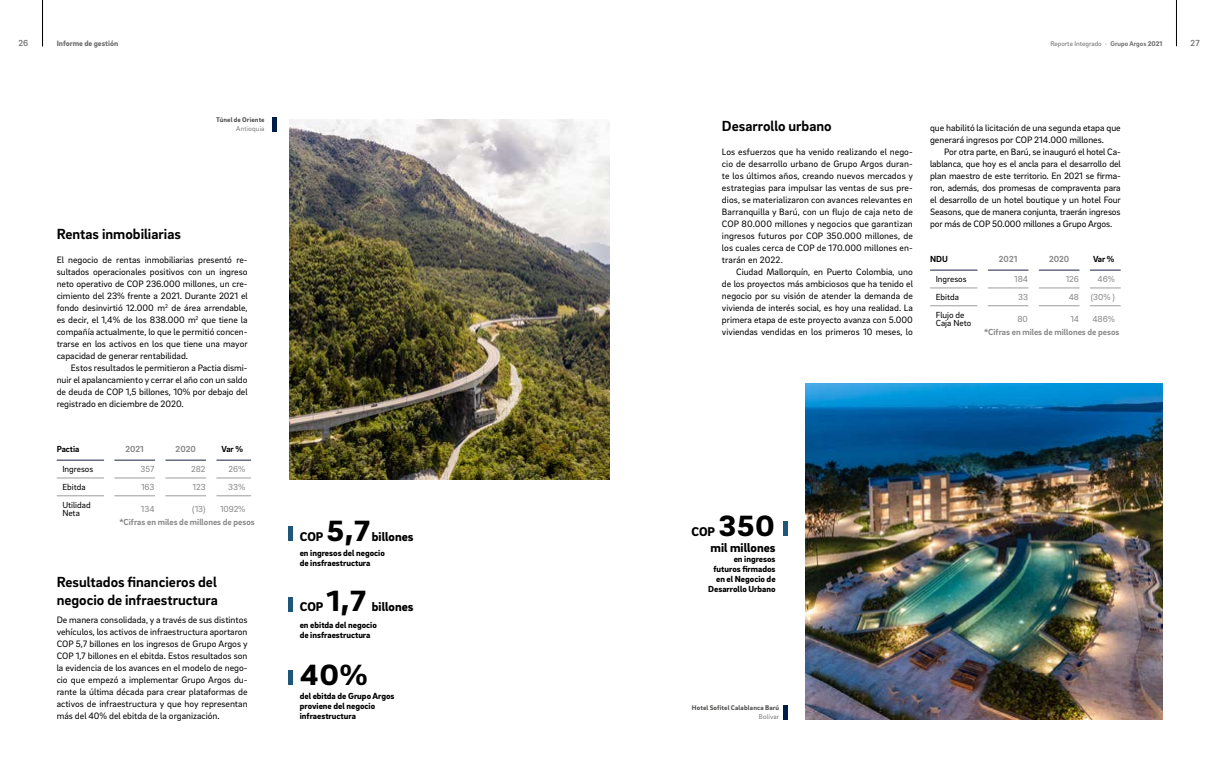
<style>
.page{position:relative;width:1219px;height:780px;background:#fff}
.page>*{position:absolute;margin:0;border:0;box-sizing:border-box;transform-origin:0 0}
.t1{font:700 40px/74.2px "Brix Sans";color:#000;text-align:right}
.t2{font:700 15px/18px "Brix Sans";color:#000}
.t3{font:900 13px "Brix Sans";color:#000}
.t4{font:9.5px/12px "Brix Sans";color:#000;text-align:justify}
.t5{font:900 9px/10px "Brix Sans";color:#000}
.t6{font:700 9px "Brix Sans";color:#878787}
.t7{font:9px "Brix Sans";color:#878787}
.t8{font:9px/8px "Brix Sans";color:#000}
.t9{font:700 9px "Brix Sans";color:#000}
.t10{font:500 9px "Brix Sans";color:#706f6f}
.t11{font:900 8px "Brix Sans";color:#706f6f}
.t12{font:900 7px "Brix Sans";letter-spacing:.02em;color:#575756}
.t13{font:7px "Brix Sans";color:#706f6f}
.t14{font:300 7px "Brix Sans";letter-spacing:.02em;color:#575756}
.s1{font-weight:700}
.s2{font-weight:900}
</style>
<div class="page">
<hr style="left:930px;top:288px;width:48px;height:1px;background:#9d9d9c">
<hr style="left:988px;top:288px;width:41px;height:1px;background:#9d9d9c">
<hr style="left:1039px;top:288px;width:41px;height:1px;background:#9d9d9c">
<hr style="left:1090px;top:288px;width:31px;height:1px;background:#9d9d9c">
<hr style="left:930px;top:305px;width:48px;height:1px;background:#9d9d9c">
<hr style="left:988px;top:305px;width:41px;height:1px;background:#9d9d9c">
<hr style="left:1039px;top:305px;width:41px;height:1px;background:#9d9d9c">
<hr style="left:1090px;top:305px;width:31px;height:1px;background:#9d9d9c">
<hr style="left:1090px;top:269px;width:31px;height:1px;background:#1d2346">
<hr style="left:930px;top:269px;width:48px;height:1px;background:#1d2346">
<hr style="left:988px;top:269px;width:41px;height:1px;background:#1d2346">
<hr style="left:1039px;top:269px;width:41px;height:1px;background:#1d2346">
<hr style="left:57px;top:477px;width:47px;height:1px;background:#9d9d9c">
<hr style="left:114px;top:477px;width:41px;height:1px;background:#9d9d9c">
<hr style="left:165px;top:477px;width:41px;height:1px;background:#9d9d9c">
<hr style="left:216px;top:477px;width:35px;height:1px;background:#9d9d9c">
<hr style="left:57px;top:495px;width:47px;height:1px;background:#9d9d9c">
<hr style="left:114px;top:495px;width:41px;height:1px;background:#9d9d9c">
<hr style="left:165px;top:495px;width:41px;height:1px;background:#9d9d9c">
<hr style="left:216px;top:495px;width:35px;height:1px;background:#9d9d9c">
<hr style="left:216px;top:459px;width:35px;height:1px;background:#1d2346">
<hr style="left:57px;top:459px;width:47px;height:1px;background:#1d2346">
<hr style="left:114px;top:459px;width:41px;height:1px;background:#1d2346">
<hr style="left:165px;top:459px;width:41px;height:1px;background:#1d2346">
<img style="left:289px;top:119px;width:320px;height:360px">
<img style="left:805px;top:383px;width:357px;height:336px">
<div style="left:272px;top:117px;width:5px;height:14px;background:#001d4a"></div>
<hr style="left:289px;top:526px;width:4px;height:14px;background:#1d587b">
<hr style="left:289px;top:597px;width:4px;height:14px;background:#1d587b">
<hr style="left:289px;top:670px;width:4px;height:14px;background:#1d587b">
<div style="left:783px;top:522px;width:5px;height:14px;background:#1d587b"></div>
<div style="left:783px;top:705px;width:5px;height:14px;background:#001d4a"></div>
<hr style="left:1176px;top:0;width:1px;height:46px;background:#000">
<hr style="left:42px;top:0;width:1px;height:46px;background:#000">
<p class="t10" style="left:19px;top:37px;width:11px">26</p>
<p class="t11" style="left:57px;top:38px;width:63px">Informe de gestión</p>
<p class="t13" style="left:1050px;top:39px;width:113px">Reporte Integrado · <span class="s1">Grupo Argos</span> <span class="s2">2021</span></p>
<p class="t10" style="left:1191px;top:37px;width:11px">27</p>
<p class="t12" style="left:216px;top:115px;width:50px">Túnel de Oriente</p>
<p class="t14" style="left:236px;top:124px;width:30px">Antioquia</p>
<h2 class="t2" style="left:57px;top:224px;width:126px">Rentas inmobiliarias</h2>
<p class="t4" style="left:57px;top:253px;width:193px">El negocio de rentas inmobiliarias presentó re&shy;sultados operacionales positivos con un ingreso neto operativo de COP 236.000 millones, un cre&shy;cimiento del 23% frente a 2021. Durante 2021 el fondo desinvirtió 12.000 m<sup>2</sup> de área arrendable, es decir, el 1,4% de los 838.000 m<sup>2</sup> que tiene la compañía actualmente, lo que le permitió concen&shy;trarse en los activos en los que tiene una mayor capacidad de generar rentabilidad.</p>
<p class="t4" style="left:57px;top:361px;width:192px;text-indent:14px">Estos resultados le permitieron a Pactia dismi&shy;nuir el apalancamiento y cerrar el año con un saldo de deuda de COP 1,5 billones, 10% por debajo del registrado en diciembre de 2020.</p>
<p class="t9" style="left:57px;top:443px;width:24px">Pactia</p>
<p class="t6" style="left:125px;top:443px;width:20px">2021</p>
<p class="t6" style="left:176px;top:443px;width:22px">2020</p>
<p class="t9" style="left:221px;top:443px;width:23px">Var %</p>
<p class="t8" style="left:62px;top:465px;width:32px">Ingresos</p>
<p class="t7" style="left:141px;top:463px;width:15px">357</p>
<p class="t7" style="left:191px;top:463px;width:16px">282</p>
<p class="t7" style="left:228px;top:463px;width:19px">26%</p>
<p class="t8" style="left:62px;top:482px;width:25px">Ebitda</p>
<p class="t7" style="left:141px;top:481px;width:15px">163</p>
<p class="t7" style="left:192px;top:481px;width:15px">123</p>
<p class="t7" style="left:228px;top:481px;width:19px">33%</p>
<p class="t8" style="left:62px;top:500px;width:30px">Utilidad<br>Neta</p>
<p class="t7" style="left:141px;top:503px;width:15px">134</p>
<p class="t7" style="left:192px;top:503px;width:55px">(13) 1092%</p>
<p class="t6" style="left:119px;top:516px;width:137px">*Cifras en miles de millones de pesos</p>
<h2 class="t2" style="left:57px;top:572px;width:163px">Resultados financieros del negocio de infraestructura</h2>
<p class="t4" style="left:57px;top:613px;width:193px">De manera consolidada, y a través de sus distintos vehículos, los activos de infraestructura aportaron COP 5,7 billones en los ingresos de Grupo Argos y COP 1,7 billones en el ebitda. Estos resultados son la evidencia de los avances en el modelo de nego&shy;cio que empezó a implementar Grupo Argos du&shy;rante la última década para crear plataformas de activos de infraestructura y que hoy representan más del 40% del ebitda de la organización.</p>
<h2 class="t2" style="left:722px;top:116px;width:111px">Desarrollo urbano</h2>
<p class="t4" style="left:722px;top:145px;width:193px">Los esfuerzos que ha venido realizando el nego&shy;cio de desarrollo urbano de Grupo Argos duran&shy;te los últimos años, creando nuevos mercados y estrategias para impulsar las ventas de sus pre&shy;dios, se materializaron con avances relevantes en Barranquilla y Barú, con un flujo de caja neto de COP 80.000 millones y negocios que garantizan ingresos futuros por COP 350.000 millones, de los cuales cerca de COP de 170.000 millones en&shy;trarán en 2022.</p>
<p class="t4" style="left:722px;top:265px;width:192px;text-indent:14px">Ciudad Mallorquín, en Puerto Colombia, uno de los proyectos más ambiciosos que ha tenido el negocio por su visión de atender la demanda de vivienda de interés social, es hoy una realidad. La primera etapa de este proyecto avanza con 5.000 viviendas vendidas en los primeros 10 meses, lo</p>
<p class="t4" style="left:930px;top:121px;width:192px">que habilitó la licitación de una segunda etapa que generará ingresos por COP 214.000 millones.</p>
<p class="t4" style="left:930px;top:145px;width:192px;text-indent:14px">Por otra parte, en Barú, se inauguró el hotel Ca&shy;lablanca, que hoy es el ancla para el desarrollo del plan maestro de este territorio. En 2021 se firma&shy;ron, además, dos promesas de compraventa para el desarrollo de un hotel boutique y un hotel Four Seasons, que de manera conjunta, traerán ingresos por más de COP 50.000 millones a Grupo Argos.</p>
<p class="t9" style="left:930px;top:253px;width:19px">NDU</p>
<p class="t6" style="left:999px;top:253px;width:20px">2021</p>
<p class="t6" style="left:1049px;top:253px;width:22px">2020</p>
<p class="t9" style="left:1093px;top:253px;width:23px">Var %</p>
<p class="t8" style="left:936px;top:275px;width:32px">Ingresos</p>
<p class="t7" style="left:1014px;top:273px;width:15px">184</p>
<p class="t7" style="left:1066px;top:273px;width:15px">126</p>
<p class="t7" style="left:1097px;top:273px;width:19px">46%</p>
<p class="t8" style="left:936px;top:293px;width:25px">Ebitda</p>
<p class="t7" style="left:1018px;top:291px;width:11px">33</p>
<p class="t7" style="left:1069px;top:291px;width:12px">48</p>
<p class="t7" style="left:1091px;top:291px;width:26px">(30% )</p>
<p class="t8" style="left:936px;top:310px;width:37px">Flujo de<br>Caja Neto</p>
<p class="t7" style="left:1017px;top:313px;width:12px">80</p>
<p class="t7" style="left:1070px;top:313px;width:10px">14</p>
<p class="t7" style="left:1092px;top:313px;width:24px">486%</p>
<p class="t6" style="left:984px;top:326px;width:137px">*Cifras en miles de millones de pesos</p>
<h1 class="t1" style="left:326px;top:488px;width:45px">5,7</h1>
<h1 class="t1" style="left:718px;top:483px;width:58px">350</h1>
<h3 class="t3" style="left:691px;top:523px;width:25px">COP</h3>
<h3 class="t3" style="left:372px;top:528px;width:43px">billones</h3>
<h3 class="t3" style="left:300px;top:528px;width:25px">COP</h3>
<h3 class="t3" style="left:711px;top:539px;width:66px">mil millones</h3>
<p class="t5" style="left:300px;top:547px;width:87px">en ingresos del negocio de insfraestructura</p>
<p class="t5" style="left:708px;top:553px;width:69px;text-align:right">en ingresos futuros firmados en el Negocio de<br>Desarrollo Urbano</p>
<p class="t5" style="left:300px;top:619px;width:79px">en ebitda del negocio de insfraestructura</p>
<h1 class="t1" style="left:300px;top:558px;width:70px">1,7<br>40%</h1>
<h3 class="t3" style="left:372px;top:598px;width:43px">billones</h3>
<h3 class="t3" style="left:300px;top:598px;width:25px">COP</h3>
<p class="t5" style="left:300px;top:691px;width:96px">del ebitda de Grupo Argos proviene del negocio infraestructura</p>
<p class="t12" style="left:692px;top:703px;width:89px">Hotel Sofitel Calablanca Barú</p>
<p class="t14" style="left:759px;top:712px;width:22px">Bolívar</p>
</div>
